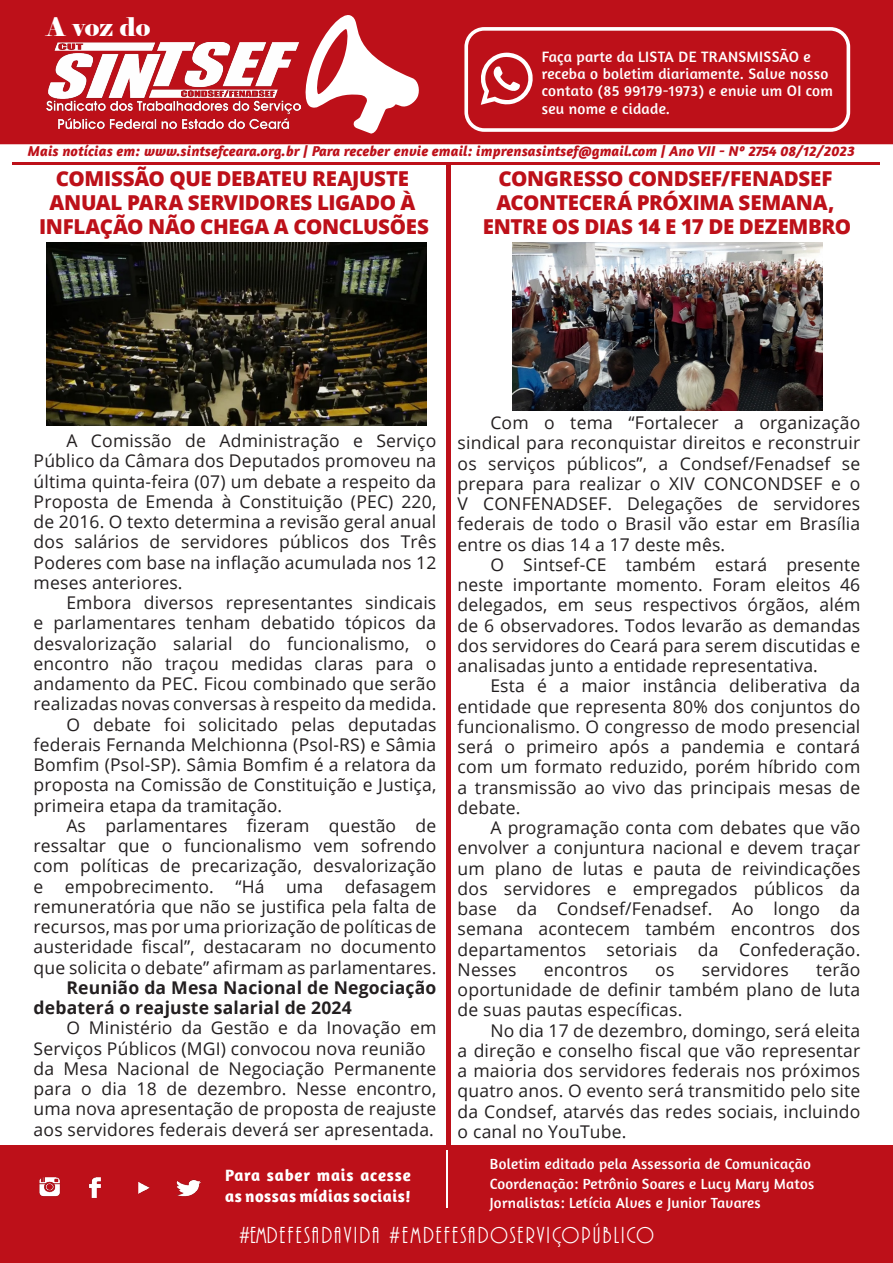
<style>
.page{position:relative;width:893px;height:1263px;background:#fff}
.page>*{position:absolute;margin:0;border:0;box-sizing:border-box;transform-origin:0 0}
.t1{font:25.65px "Elephant";color:#fff}
.t2{font:24px "ARBONNIE";letter-spacing:.09em;color:#fff}
.t3{font:800 20.55px/24px "Open Sans";letter-spacing:-.015em;color:#bd1019;text-align:center}
.t4{font:17.55px/20.2px "Open Sans";letter-spacing:.01em;color:#231f20;text-align:justify}
.t5{font:700 17.55px/20.2px "Open Sans";letter-spacing:.01em;color:#231f20}
.t6{font:700 16.8px/20.1px "Amaranth";letter-spacing:.03em;color:#fff}
.t7{font:15.3px/17.4px "Amaranth";letter-spacing:.02em;color:#fff}
.t8{font:15px "Amaranth";letter-spacing:.02em;color:#fff}
.t9{font:italic 700 14.7px "Amaranth";letter-spacing:.01em;color:#bd1019}
</style>
<div class="page">
<div style="left:0;top:0;width:893px;height:144px;background:#bd1019"></div>
<svg style="left:302px;top:12px;width:118px;height:122px"></svg>
<div style="left:0;top:1145px;width:893px;height:118px;background:#bd1019"></div>
<img style="left:46px;top:42px;width:254px;height:86px">
<hr style="left:12px;top:162px;width:867px;height:2px;background:#bd1019">
<hr style="left:446px;top:1150px;width:2px;height:57px;background:#fff">
<img style="left:39px;top:1177px;width:162px;height:21px">
<div style="left:464px;top:27px;width:386px;height:105px;border:4px solid #fff;border-radius:18px"></div>
<svg style="left:476px;top:53px;width:59px;height:52px"></svg>
<hr style="left:446px;top:163px;width:4px;height:982px;background:#bd1019">
<img style="left:46px;top:243px;width:381px;height:182px">
<img style="left:513px;top:243px;width:309px;height:168px">
<p class="t1" style="left:46px;top:11px;width:105px">A voz do</p>
<p class="t7" style="left:542px;top:47px;width:293px">Faça parte da LISTA DE TRANSMISSÃO e receba o boletim diariamente. Salve nosso contato (85 99179-1973) e envie um OI com seu nome e cidade.</p>
<p class="t9" style="left:28px;top:142px;width:829px">Mais notícias em: www.sintsefceara.org.br | Para receber envie email: imprensasintsef@gmail.com | Ano VII - Nº 2754 08/12/2023</p>
<p class="t3" style="left:39px;top:165px;width:391px">COMISSÃO QUE DEBATEU REAJUSTE<br>ANUAL PARA SERVIDORES LIGADO À<br>INFLAÇÃO NÃO CHEGA A CONCLUSÕES</p>
<p class="t3" style="left:483px;top:165px;width:370px">CONGRESSO CONDSEF/FENADSEF<br>ACONTECERÁ PRÓXIMA SEMANA,<br>ENTRE OS DIAS 14 E 17 DE DEZEMBRO</p>
<p class="t4" style="left:34px;top:430px;width:404px;text-indent:33px">A Comissão de Administração e Serviço Público da Câmara dos Deputados promoveu na última quinta-feira (07) um debate a respeito da Proposta de Emenda à Constituição (PEC) 220, de 2016. O texto determina a revisão geral anual dos salários de servidores públicos dos Três Poderes com base na inflação acumulada nos 12 meses anteriores.</p>
<p class="t4" style="left:34px;top:592px;width:404px;text-indent:33px">Embora diversos representantes sindicais e parlamentares tenham debatido tópicos da desvalorização salarial do funcionalismo, o encontro não traçou medidas claras para o andamento da PEC. Ficou combinado que serão realizadas novas conversas à respeito da medida.</p>
<p class="t4" style="left:34px;top:714px;width:404px;text-indent:33px">O debate foi solicitado pelas deputadas federais Fernanda Melchionna (Psol-RS) e Sâmia Bomfim (Psol-SP). Sâmia Bomfim é a relatora da proposta na Comissão de Constituição e Justiça, primeira etapa da tramitação.</p>
<p class="t4" style="left:34px;top:815px;width:404px;text-indent:33px">As parlamentares fizeram questão de ressaltar que o funcionalismo vem sofrendo com políticas de precarização, desvalorização e empobrecimento. “Há uma defasagem remuneratória que não se justifica pela falta de recursos, mas por uma priorização de políticas de austeridade fiscal”, destacaram no documento que solicita o debate” afirmam as parlamentares.</p>
<p class="t5" style="left:34px;top:977px;width:404px;text-indent:33px">Reunião da Mesa Nacional de Negociação debaterá o reajuste salarial de 2024</p>
<p class="t4" style="left:34px;top:1017px;width:404px;text-indent:33px">O Ministério da Gestão e da Inovação em<br>Serviços Públicos (MGI) convocou nova reunião</p>
<p class="t4" style="left:34px;top:1058px;width:404px">da Mesa Nacional de Negociação Permanente para o dia 18 de dezembro. Nesse encontro, uma nova apresentação de proposta de reajuste aos servidores federais deverá ser apresentada.</p>
<p class="t6" style="left:225px;top:1165px;width:187px">Para saber mais acesse as nossas mídias sociais!</p>
<p class="t4" style="left:458px;top:412px;width:404px;text-indent:33px">Com o tema “Fortalecer a organização sindical para reconquistar direitos e reconstruir os serviços públicos”, a Condsef/Fenadsef se prepara para realizar o XIV CONCONDSEF e o V CONFENADSEF. Delegações de servidores federais de todo o Brasil vão estar em Brasília entre os dias 14 a 17 deste mês.</p>
<p class="t4" style="left:458px;top:554px;width:404px;text-indent:33px">O Sintsef-CE também estará presente neste importante momento. Foram eleitos 46 delegados, em seus respectivos órgãos, além de 6 observadores. Todos levarão as demandas dos servidores do Ceará para serem discutidas e analisadas junto a entidade representativa.</p>
<p class="t4" style="left:458px;top:675px;width:404px;text-indent:33px">Esta é a maior instância deliberativa da entidade que representa 80% dos conjuntos do funcionalismo. O congresso de modo presencial será o primeiro após a pandemia e contará com um formato reduzido, porém híbrido com a transmissão ao vivo das principais mesas de debate.</p>
<p class="t4" style="left:458px;top:817px;width:404px;text-indent:33px">A programação conta com debates que vão envolver a conjuntura nacional e devem traçar um plano de lutas e pauta de reivindicações dos servidores e empregados públicos da base da Condsef/Fenadsef. Ao longo da semana acontecem também encontros dos departamentos setoriais da Confederação.<br>Nesses</p>
<p class="t4" style="left:544px;top:959px;width:86px">encontros</p>
<p class="t4" style="left:655px;top:959px;width:21px">os</p>
<p class="t4" style="left:702px;top:959px;width:88px">servidores</p>
<p class="t4" style="left:458px;top:959px;width:404px;text-indent:358px">terão oportunidade de definir também plano de luta de suas pautas específicas.</p>
<p class="t4" style="left:458px;top:1020px;width:404px;text-indent:33px">No dia 17 de dezembro, domingo, será eleita a direção e conselho fiscal que vão representar a maioria dos servidores federais nos próximos quatro anos. O evento será transmitido pelo site da Condsef, atarvés das redes sociais, incluindo o canal no YouTube.</p>
<p class="t8" style="left:490px;top:1155px;width:323px">Boletim editado pela Assessoria de Comunicação</p>
<p class="t8" style="left:490px;top:1175px;width:326px">Coordenação: Petrônio Soares e Lucy Mary Matos</p>
<p class="t8" style="left:490px;top:1194px;width:272px">Jornalistas: Letícia Alves e Junior Tavares</p>
<p class="t2" style="left:239px;top:1223px;width:416px">#EMDEFESADAVIDA #EMDEFESADOSERVIÇOPÚBLICO</p>
</div>
